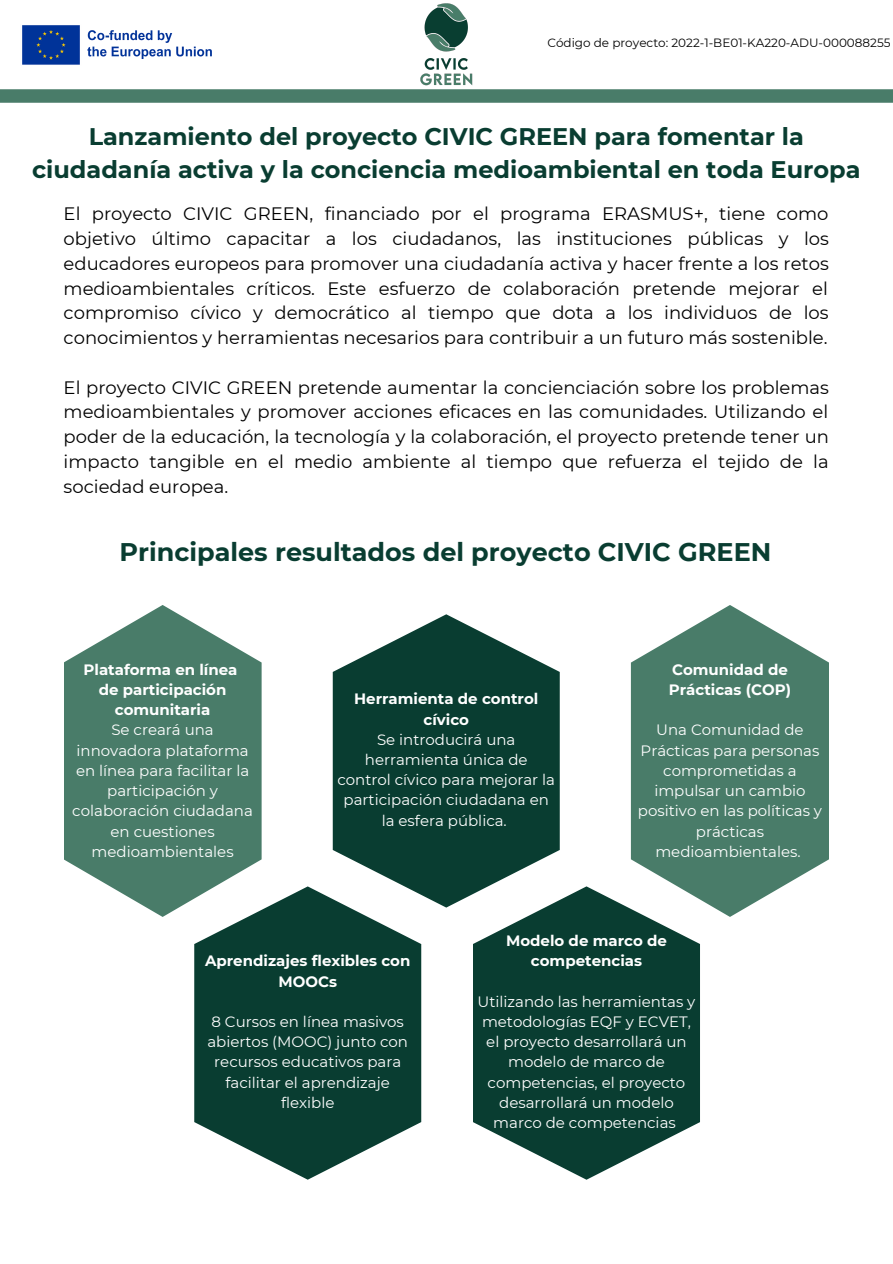
<style>
.page{position:relative;width:893px;height:1264px;background:#fff}
.page>*{position:absolute;margin:0;border:0;box-sizing:border-box;transform-origin:0 0}
.t1{font:700 25.5px "Montserrat";color:#093d31}
.t2{font:700 24px/32.5px "Montserrat";color:#093d31;text-align:center}
.t3{font:18px/24.8px "Montserrat";color:#000;text-align:justify}
.t4{font:15px/20.2px "Montserrat";color:#fff;text-align:center}
.t5{font:700 15px/20.2px "Montserrat";color:#fff;text-align:center}
.t6{font:12px "Montserrat";color:#000}
</style>
<div class="page">
<img style="left:22px;top:25px;width:190px;height:40px">
<div style="left:0;top:89px;width:892px;height:14px;background:#497c69"></div>
<img style="left:420px;top:3px;width:53px;height:83px">
<svg style="left:64px;top:605px;width:197px;height:312px;fill:#497c69"></svg>
<svg style="left:194px;top:886px;width:227px;height:293px;fill:#093d31"></svg>
<svg style="left:473px;top:886px;width:227px;height:293px;background:#2c594e"></svg>
<svg style="left:333px;top:614px;width:226px;height:293px;fill:#093d31"></svg>
<svg style="left:631px;top:605px;width:198px;height:311px;fill:#497c69"></svg>
<p class="t6" style="left:547px;top:35px;width:344px">Código de proyecto: 2022-1-BE01-KA220-ADU-000088255</p>
<p class="t2" style="left:32px;top:120px;width:829px">Lanzamiento del proyecto CIVIC GREEN para fomentar la ciudadanía activa y la conciencia medioambiental en toda Europa</p>
<p class="t3" style="left:64px;top:202px;width:766px">El proyecto CIVIC GREEN, financiado por el programa ERASMUS+, tiene como objetivo último capacitar a los ciudadanos, las instituciones públicas y los educadores europeos para promover una ciudadanía activa y hacer frente a los retos medioambientales críticos. Este esfuerzo de colaboración pretende mejorar el compromiso cívico y democrático al tiempo que dota a los individuos de los conocimientos y herramientas necesarios para contribuir a un futuro más sostenible.</p>
<p class="t3" style="left:64px;top:375px;width:766px">El proyecto CIVIC GREEN pretende aumentar la concienciación sobre los problemas medioambientales y promover acciones eficaces en las comunidades. Utilizando el poder de la educación, la tecnología y la colaboración, el proyecto pretende tener un impacto tangible en el medio ambiente al tiempo que refuerza el tejido de la sociedad europea.</p>
<p class="t1" style="left:120px;top:536px;width:653px">Principales resultados del proyecto CIVIC GREEN</p>
<p class="t5" style="left:83px;top:659px;width:155px">Plataforma en línea</p>
<p class="t5" style="left:99px;top:679px;width:129px">de participación comunitaria</p>
<p class="t4" style="left:72px;top:720px;width:182px">Se creará una innovadora plataforma en línea para facilitar la participación y colaboración ciudadana en cuestiones medioambientales</p>
<p class="t5" style="left:354px;top:688px;width:186px">Herramienta de control cívico</p>
<p class="t4" style="left:337px;top:729px;width:219px">Se introducirá una herramienta única de control cívico para mejorar la participación ciudadana en la esfera pública.</p>
<p class="t5" style="left:668px;top:659px;width:124px;text-align:left">Comunidad de<br>Prácticas (COP)</p>
<p class="t4" style="left:638px;top:720px;width:186px">Una Comunidad de<br>Prácticas para personas comprometidas a impulsar un cambio positivo en las políticas y prácticas medioambientales.</p>
<p class="t5" style="left:205px;top:950px;width:207px">Aprendizajes flexibles con<br>MOOCs</p>
<p class="t4" style="left:207px;top:1011px;width:202px">8 Cursos en línea masivos abiertos (MOOC) junto con recursos educativos para facilitar el aprendizaje flexible</p>
<p class="t5" style="left:506px;top:930px;width:162px">Modelo de marco de competencias</p>
<p class="t4" style="left:477px;top:991px;width:219px">Utilizando las herramientas y metodologías EQF y ECVET, el proyecto desarrollará un modelo de marco de competencias, el proyecto desarrollará un modelo marco de competencias</p>
</div>
